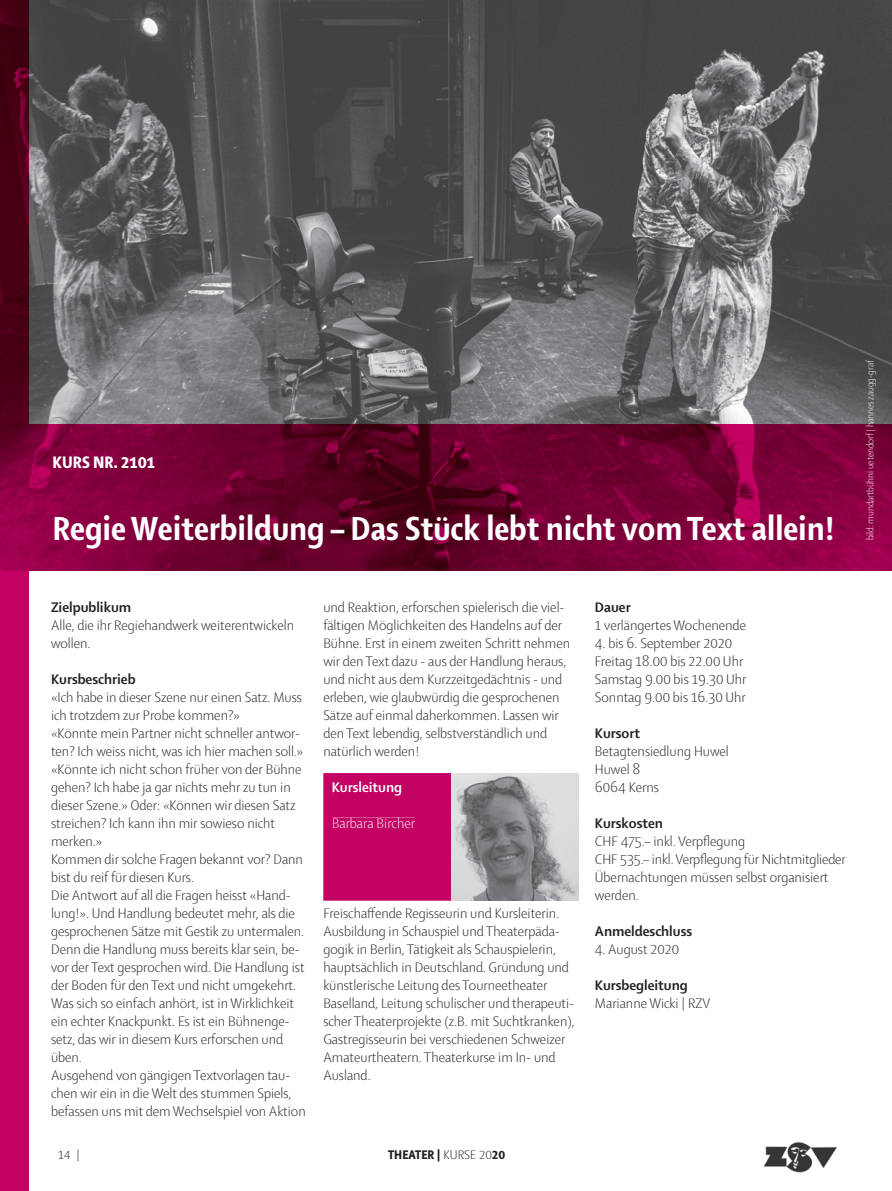
<style>
.page{position:relative;width:892px;height:1191px;background:#fff}
.page>*{position:absolute;margin:0;border:0;box-sizing:border-box;transform-origin:0 0}
.t1{font:800 condensed 36px "Shaker 2";color:#fff}
.t2{font:800 condensed 18px "Shaker 2";color:#fff}
.t3{font:300 15px/18px "Shaker 2";color:#231f20}
.t4{font:700 15px "Shaker 2";color:#231f20}
.t5{font:300 15px "Shaker 2";color:#fff}
.t6{font:700 15px "Shaker 2";color:#fff}
.t7{font:800 condensed 13.5px "Shaker 2";color:#231f20}
.t8{font:300 13.5px "Shaker 2";color:#231f20}
.t9{font:300 10.5px "Shaker 2";letter-spacing:-.01em;color:#fff;scale:.96 1}
.s1{font-weight:300;font-stretch:normal}
</style>
<div class="page">
<img style="left:763px;top:1141px;width:74px;height:31px">
<img style="left:0;top:0;width:891px;height:570px">
<div style="left:0;top:570px;width:29px;height:621px;background:#c30162"></div>
<img style="left:451px;top:773px;width:127px;height:127px">
<div style="left:323px;top:773px;width:128px;height:127px;background:#c30162"></div>
<div style="left:333px;top:781px;width:68px;height:15px;background:#c30162"></div>
<div style="left:333px;top:817px;width:82px;height:11px;background:#c30162"></div>
<p class="t2" style="left:53px;top:450px;width:104px">KURS NR. 2101</p>
<h1 class="t1" style="left:53px;top:505px;width:783px">Regie Weiterbildung – Das Stück lebt nicht vom Text allein!</h1>
<p class="t9" style="left:863px;top:540px;width:189px;rotate:-90deg">bild: mundartbühni uetendorf | hannes zaugg-graf</p>
<p class="t4" style="left:51px;top:597px;width:82px">Zielpublikum</p>
<p class="t3" style="left:51px;top:615px;width:245px">Alle, die ihr Regiehandwerk weiterentwickeln wollen.</p>
<p class="t4" style="left:51px;top:669px;width:86px">Kursbeschrieb</p>
<p class="t3" style="left:51px;top:687px;width:256px">«Ich habe in dieser Szene nur einen Satz. Muss ich trotzdem zur Probe kommen?»<br>«Könnte mein Partner nicht schneller antwor&shy;ten? Ich weiss nicht, was ich hier machen soll.» «Könnte ich nicht schon früher von der Bühne gehen? Ich habe ja gar nichts mehr zu tun in dieser Szene.» Oder: «Können wir diesen Satz streichen? Ich kann ihn mir sowieso nicht merken.»<br>Kommen dir solche Fragen bekannt vor? Dann bist du reif für diesen Kurs.<br>Die Antwort auf all die Fragen heisst «Hand&shy;lung!». Und Handlung bedeutet mehr, als die gesprochenen Sätze mit Gestik zu untermalen.<br>Denn die Handlung muss bereits klar sein, be&shy;vor der Text gesprochen wird. Die Handlung ist der Boden für den Text und nicht umgekehrt.<br>Was sich so einfach anhört, ist in Wirklichkeit ein echter Knackpunkt. Es ist ein Bühnenge&shy;setz, das wir in diesem Kurs erforschen und üben.<br>Ausgehend von gängigen Textvorlagen tau&shy;chen wir ein in die Welt des stummen Spiels, befassen uns mit dem Wechselspiel von Aktion</p>
<p class="t3" style="left:323px;top:597px;width:248px">und Reaktion, erforschen spielerisch die viel&shy;fältigen Möglichkeiten des Handelns auf der Bühne. Erst in einem zweiten Schritt nehmen wir den Text dazu - aus der Handlung heraus, und nicht aus dem Kurzzeitgedächtnis - und erleben, wie glaubwürdig die gesprochenen Sätze auf einmal daherkommen. Lassen wir den Text lebendig, selbstverständlich und natürlich werden!</p>
<p class="t6" style="left:332px;top:777px;width:72px">Kursleitung</p>
<p class="t5" style="left:332px;top:813px;width:85px">Barbara Bircher</p>
<p class="t3" style="left:323px;top:903px;width:253px">Freischaffende Regisseurin und Kursleiterin.<br>Ausbildung in Schauspiel und Theaterpäda&shy;gogik in Berlin, Tätigkeit als Schauspielerin, hauptsächlich in Deutschland. Gründung und künstlerische Leitung des Tourneetheater Baselland, Leitung schulischer und therapeuti&shy;scher Theaterprojekte (z.B. mit Suchtkranken), Gastregisseurin bei verschiedenen Schweizer Amateurtheatern. Theaterkurse im In- und Ausland.</p>
<p class="t8" style="left:58px;top:1145px;width:23px">14 |</p>
<p class="t7" style="left:388px;top:1145px;width:118px">THEATER | <span class="s1">KURSE 20</span>20</p>
<p class="t4" style="left:595px;top:597px;width:37px">Dauer</p>
<p class="t3" style="left:595px;top:615px;width:153px">1 verlängertes Wochenende</p>
<p class="t3" style="left:595px;top:633px;width:153px">4. bis 6. September 2020<br>Freitag 18.00 bis 22.00 Uhr<br>Samstag 9.00 bis 19.30 Uhr<br>Sonntag 9.00 bis 16.30 Uhr</p>
<p class="t4" style="left:595px;top:723px;width:47px">Kursort</p>
<p class="t3" style="left:595px;top:741px;width:135px">Betagtensiedlung Huwel<br>Huwel 8<br>6064 Kerns</p>
<p class="t4" style="left:595px;top:813px;width:70px">Kurskosten</p>
<p class="t3" style="left:595px;top:831px;width:252px">CHF 475.– inkl. Verpflegung<br>CHF 535.– inkl. Verpflegung für Nichtmitglieder<br>Übernachtungen müssen selbst organisiert werden.</p>
<p class="t4" style="left:595px;top:921px;width:99px">Anmeldeschluss</p>
<p class="t3" style="left:595px;top:939px;width:86px">4. August 2020</p>
<p class="t4" style="left:595px;top:975px;width:94px">Kursbegleitung</p>
<p class="t3" style="left:595px;top:993px;width:117px">Marianne Wicki | RZV</p>
</div>
